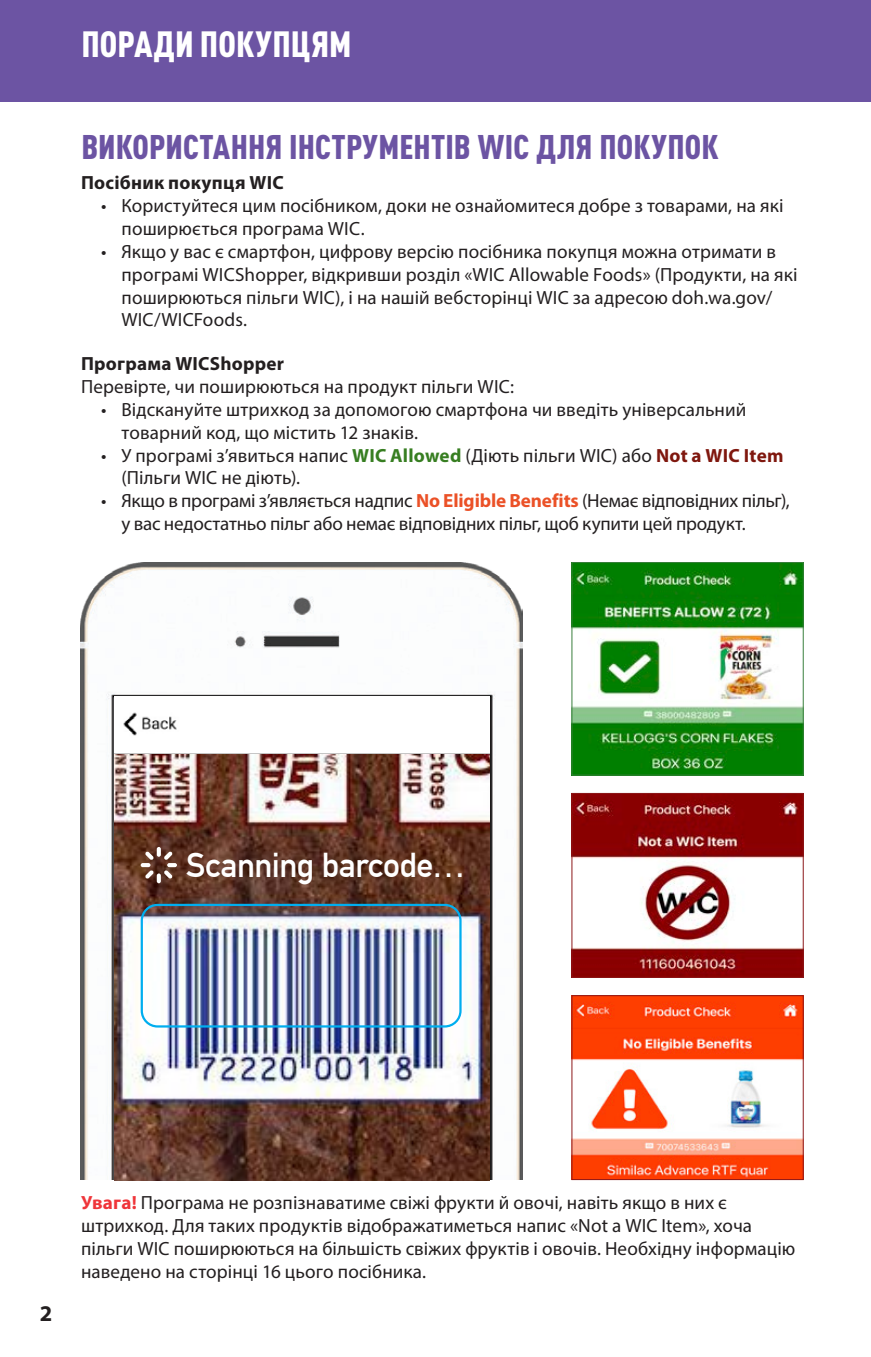
<style>
.page{position:relative;width:871px;height:1357px;background:#fff}
.page>*{position:absolute;margin:0;border:0;box-sizing:border-box;transform-origin:0 0}
.Page_heading_white{font:900 condensed 36px "DIN Pro";letter-spacing:.005em;color:#fff}
.Page_subhead{font:900 condensed 33.75px "DIN Pro";letter-spacing:.005em;color:#6c54a3}
.Size_Captions{font:33.75px "DIN1451 Std W1 G Mittelschrift";letter-spacing:-.015em;color:#fff}
.t1{font:700 22.5px "Myriad Pro";color:#231f20}
.body{font:19.12px/22.9px "Myriad Pro";letter-spacing:.005em;color:#231f20}
.body-2{font:19.12px/22.9px "Myriad Pro";letter-spacing:-.015em;color:#231f20}
.Body_H2{font:700 19.12px "Myriad Pro";letter-spacing:.015em;color:#231f20}
.s1{font-weight:700;color:#377e21}
.s2{font-weight:700;color:#7f170e}
.s3{font-weight:700;color:#eb5127}
.s4{font-weight:700;color:#ef353a}
</style>
<div class="page">
<div style="left:0;top:0;width:871px;height:101px;background:#6c54a3"></div>
<img style="left:573px;top:997px;width:229px;height:181px">
<div style="left:571px;top:995px;width:233px;height:185px;border:1px solid #8c181a"></div>
<img style="left:573px;top:564px;width:229px;height:209px">
<div style="left:571px;top:562px;width:233px;height:213px;border:1px solid #397f3d"></div>
<img style="left:573px;top:795px;width:229px;height:181px">
<div style="left:571px;top:793px;width:233px;height:185px;border:1px solid #8c181a"></div>
<img style="left:81px;top:562px;width:441px;height:618px">
<img style="left:114px;top:696px;width:375px;height:58px">
<img style="left:114px;top:754px;width:375px;height:426px">
<img style="left:142px;top:905px;width:318px;height:121px;border-radius:16px">
<div style="left:141px;top:904px;width:320px;height:123px;border:2px solid #00aeef;border-radius:16px"></div>
<svg style="left:157px;top:873px;width:4px;height:10px"></svg>
<svg style="left:157px;top:847px;width:4px;height:10px"></svg>
<svg style="left:164px;top:870px;width:8px;height:9px"></svg>
<svg style="left:167px;top:863px;width:10px;height:4px"></svg>
<svg style="left:164px;top:851px;width:8px;height:9px"></svg>
<svg style="left:141px;top:851px;width:13px;height:28px"></svg>
<p class="Page_heading_white" style="left:81px;top:16px;width:272px">ПОРАДИ ПОКУПЦЯМ</p>
<p class="Page_subhead" style="left:81px;top:121px;width:639px">ВИКОРИСТАННЯ ІНСТРУМЕНТІВ WIC ДЛЯ ПОКУПОК</p>
<p class="Body_H2" style="left:81px;top:172px;width:204px">Посібник покупця WIC</p>
<p class="body" style="left:122px;top:193px;width:663px;text-indent:-20px">• Користуйтеся цим посібником, доки не ознайомитеся добре з товарами, на які поширюється програма WIC.</p>
<p class="body" style="left:122px;top:239px;width:677px;text-indent:-20px">• Якщо у вас є смартфон, цифрову версію посібника покупця можна отримати в програмі WICShopper, відкривши розділ «WIC Allowable Foods» (Продукти, на які поширюються пільги WIC), і на нашій вебсторінці WIC за адресою doh.wa.gov/ WIC/WICFoods.</p>
<p class="Body_H2" style="left:81px;top:352px;width:205px">Програма WICShopper</p>
<p class="body" style="left:81px;top:374px;width:434px">Перевірте, чи поширюються на продукт пільги WIC:</p>
<p class="body" style="left:122px;top:397px;width:626px;text-indent:-20px">• Відскануйте штрихкод за допомогою смартфона чи введіть універсальний товарний код, що містить 12 знаків.</p>
<p class="body" style="left:122px;top:443px;width:663px;text-indent:-20px">• У програмі з’явиться напис <span class="s1">WIC Allowed</span> (Діють пільги WIC) або <span class="s2">Not a WIC Item </span>(Пільги WIC не діють).</p>
<p class="body-2" style="left:122px;top:489px;width:670px;text-indent:-20px">• Якщо в програмі з’являється надпис <span class="s3">No Eligible Benefits</span> (Немає відповідних пільг), у вас недостатньо пільг або немає відповідних пільг, щоб купити цей продукт.</p>
<p class="Size_Captions" style="left:186px;top:845px;width:281px">Scanning barcode…</p>
<p class="t1" style="left:40px;top:1301px;width:14px">2</p>
<p class="body" style="left:81px;top:1191px;width:716px"><span class="s4">Увага!</span> Програма не розпізнаватиме свіжі фрукти й овочі, навіть якщо в них є штрихкод. Для таких продуктів відображатиметься напис «Not a WIC Item», хоча пільги WIC поширюються на більшість свіжих фруктів і овочів. Необхідну інформацію наведено на сторінці 16 цього посібника.</p>
</div>
